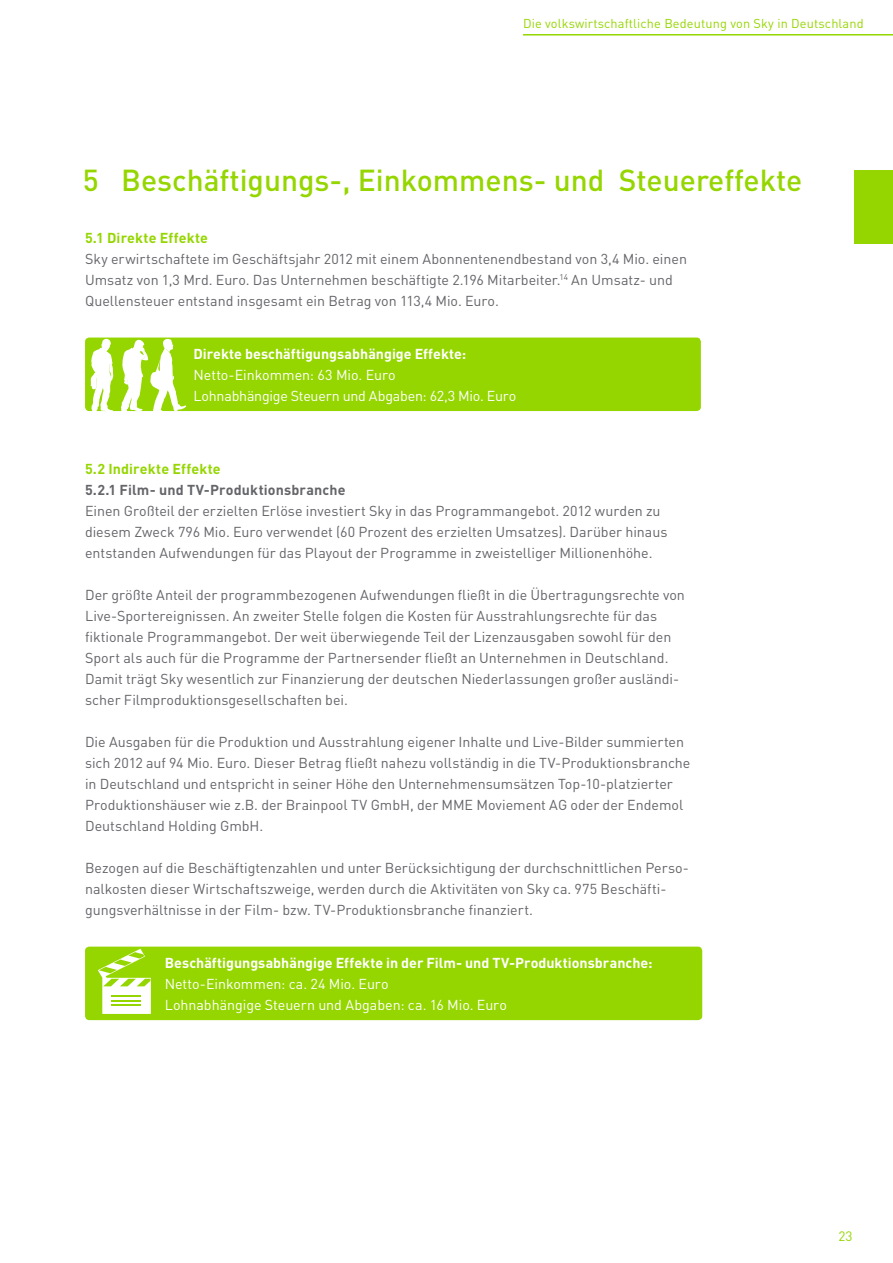
<style>
.page{position:relative;width:893px;height:1263px;background:#fff}
.page>*{position:absolute;margin:0;border:0;box-sizing:border-box;transform-origin:0 0}
.t1{font:500 30px "DIN";color:#95d600}
.t2{font:14.25px/21px "DIN";color:#646569}
.t3{font:14.25px/21px "DIN";letter-spacing:-.005em;color:#fff}
.t4{font:700 14.25px "DIN";color:#fff}
.t5{font:700 14.25px "DIN";letter-spacing:.01em;color:#95d600}
.t6{font:700 14.25px "DIN";letter-spacing:.01em;color:#646569}
.t7{font:13.5px "DIN";color:#95d600}
.t8{font:12.75px "DIN";letter-spacing:.01em;color:#95d600}
</style>
<div class="page">
<hr style="left:523px;top:34px;width:370px;height:2px;background:#95d600">
<div style="left:85px;top:338px;width:616px;height:73px;background:#95d600;border-radius:4px"></div>
<svg style="left:91px;top:339px;width:22px;height:73px"></svg>
<svg style="left:121px;top:339px;width:65px;height:73px"></svg>
<div style="left:85px;top:947px;width:617px;height:73px;background:#95d600;border-radius:4px"></div>
<svg style="left:98px;top:949px;width:53px;height:65px"></svg>
<hr style="left:112px;top:1004px;width:29px;height:2px;background:#95d600">
<div style="left:855px;top:170px;width:38px;height:74px;background:#95d600"></div>
<p class="t8" style="left:523px;top:15px;width:342px">Die volkswirtschaftliche Bedeutung von Sky in Deutschland</p>
<h1 class="t1" style="left:83px;top:161px;width:721px">5 Beschäftigungs-, Einkommens- und Steuereffekte</h1>
<p class="t5" style="left:85px;top:229px;width:125px">5.1 Direkte Effekte</p>
<p class="t2" style="left:85px;top:248px;width:603px">Sky erwirtschaftete im Geschäftsjahr 2012 mit einem Abonnentenendbestand von 3,4 Mio. einen<br>Umsatz von 1,3 Mrd. Euro. Das Unternehmen beschäftigte 2.196 Mitarbeiter.<sup>14</sup> An Umsatz- und<br>Quellensteuer entstand insgesamt ein Betrag von 113,4 Mio. Euro.</p>
<p class="t4" style="left:193px;top:344px;width:274px">Direkte beschäftigungsabhängige Effekte:</p>
<p class="t3" style="left:193px;top:364px;width:324px">Netto-Einkommen: 63 Mio. Euro<br>Lohnabhängige Steuern und Abgaben: 62,3 Mio. Euro</p>
<p class="t5" style="left:85px;top:460px;width:137px">5.2 Indirekte Effekte</p>
<p class="t6" style="left:85px;top:481px;width:262px">5.2.1 Film- und TV-Produktionsbranche</p>
<p class="t2" style="left:85px;top:500px;width:584px">Einen Großteil der erzielten Erlöse investiert Sky in das Programmangebot. 2012 wurden zu diesem Zweck 796 Mio. Euro verwendet (60 Prozent des erzielten Umsatzes). Darüber hinaus entstanden Aufwendungen für das Playout der Programme in zweistelliger Millionenhöhe.</p>
<p class="t2" style="left:85px;top:584px;width:601px">Der größte Anteil der programmbezogenen Aufwendungen fließt in die Übertragungsrechte von Live-Sportereignissen. An zweiter Stelle folgen die Kosten für Ausstrahlungsrechte für das fiktionale Programmangebot. Der weit überwiegende Teil der Lizenzausgaben sowohl für den Sport als auch für die Programme der Partnersender fließt an Unternehmen in Deutschland.<br>Damit trägt Sky wesentlich zur Finanzierung der deutschen Niederlassungen großer ausländi&shy;scher Filmproduktionsgesellschaften bei.</p>
<p class="t2" style="left:85px;top:731px;width:607px">Die Ausgaben für die Produktion und Ausstrahlung eigener Inhalte und Live-Bilder summierten sich 2012 auf 94 Mio. Euro. Dieser Betrag fließt nahezu vollständig in die TV-Produktionsbranche in Deutschland und entspricht in seiner Höhe den Unternehmensumsätzen Top-10-platzierter Produktionshäuser wie z.B. der Brainpool TV GmbH, der MME Moviement AG oder der Endemol Deutschland Holding GmbH.</p>
<p class="t2" style="left:85px;top:857px;width:605px">Bezogen auf die Beschäftigtenzahlen und unter Berücksichtigung der durchschnittlichen Perso&shy;nalkosten dieser Wirtschaftszweige, werden durch die Aktivitäten von Sky ca. 975 Beschäfti&shy;gungsverhältnisse in der Film- bzw. TV-Produktionsbranche finanziert.</p>
<p class="t4" style="left:165px;top:953px;width:489px">Beschäftigungsabhängige Effekte in der Film- und TV-Produktionsbranche:</p>
<p class="t3" style="left:165px;top:973px;width:344px">Netto-Einkommen: ca. 24 Mio. Euro<br>Lohnabhängige Steuern und Abgaben: ca. 16 Mio. Euro</p>
<p class="t7" style="left:838px;top:1227px;width:16px">23</p>
</div>
